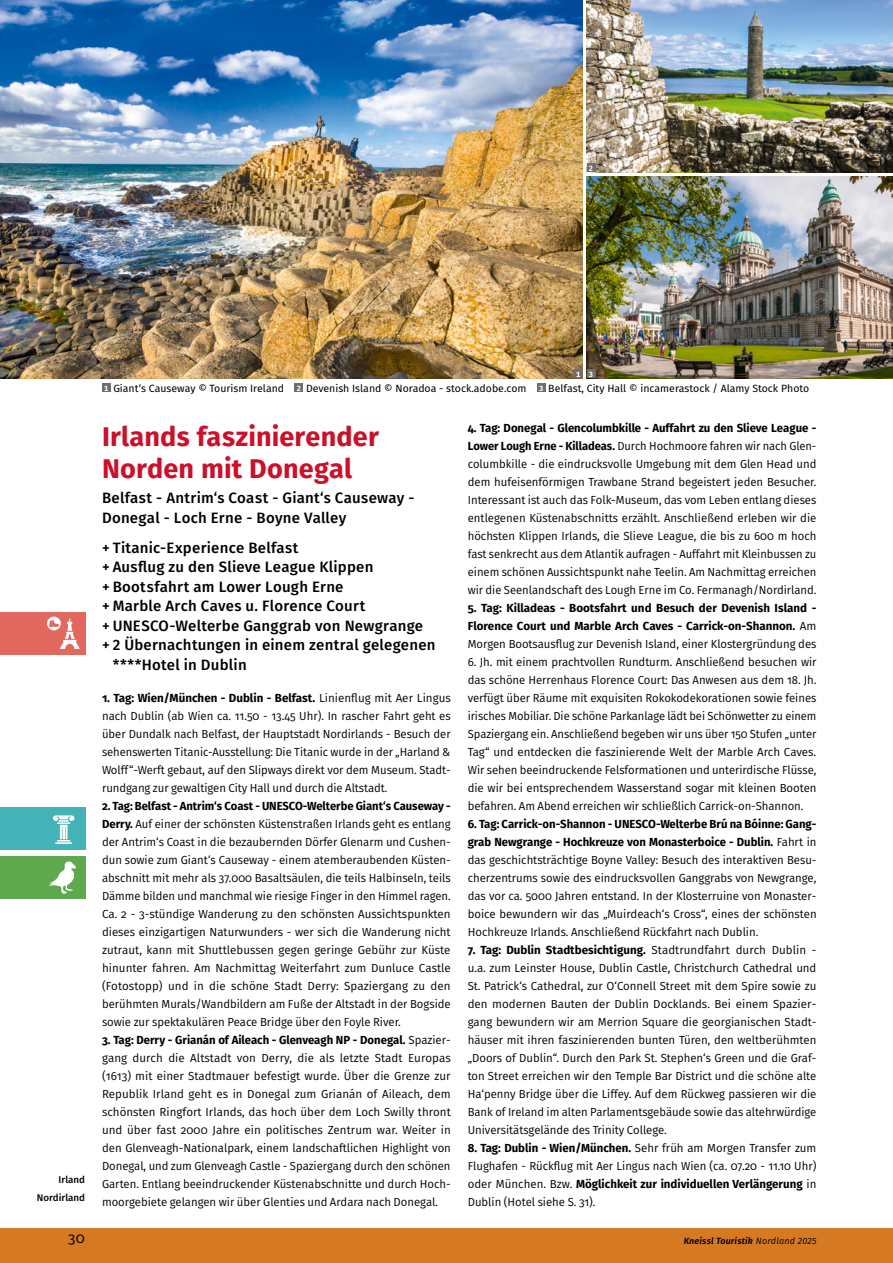
<style>
.page{position:relative;width:893px;height:1263px;background:#fff}
.page>*{position:absolute;margin:0;border:0;box-sizing:border-box;transform-origin:0 0}
._01a_Überschrift_1_Reise{font:700 27px "Fira Sans";letter-spacing:.01em;color:#cd0f28}
._01b_Unterüberschrift_2_Reise{font:500 15px/19.5px "Fira Sans";letter-spacing:.015em;color:#000}
.Pagina_rb{font:15px "Fira Sans";color:#000}
._02_Reiseverlauf{font:11.7px/18px "Fira Sans";color:#000;text-align:justify}
._02_Reiseverlauf-2{font:11.7px/18px "Fira Sans";color:#000;text-align:justify;scale:.95 1}
._02_Reiseverlauf-3{font:700 11.7px/18px "Fira Sans";color:#000;text-align:justify}
._04_Bildlegende__Bildquelle{font:10.5px "Fira Sans";color:#000}
.Rubrik_b{font:500 9.75px "Fira Sans";color:#000}
.Fusszeile_bold_italic_rb{font:italic 600 9px "Fira Sans";letter-spacing:.02em;color:#000}
.t1{font:700 7.5px "Fira Sans";color:#fff}
.s1{font-weight:700}
.s2{font-weight:400}
</style>
<div class="page">
<div style="left:0;top:808px;width:85px;height:42px;background:#43b3b7"></div>
<svg style="left:53px;top:815px;width:22px;height:29px"></svg>
<div style="left:0;top:856px;width:85px;height:43px;background:#5ea84e"></div>
<svg style="left:49px;top:861px;width:27px;height:33px"></svg>
<div style="left:0;top:1229px;width:893px;height:34px;background:#d67923"></div>
<img style="left:0;top:0;width:583px;height:378px">
<img style="left:587px;top:0;width:306px;height:172px">
<img style="left:587px;top:176px;width:306px;height:202px">
<div style="left:102px;top:384px;width:9px;height:8px;background:#6e6e6e"></div>
<div style="left:295px;top:384px;width:8px;height:8px;background:#6e6e6e"></div>
<div style="left:537px;top:384px;width:8px;height:8px;background:#6e6e6e"></div>
<div style="left:574px;top:369px;width:9px;height:9px;background:#6e6e6e"></div>
<div style="left:587px;top:369px;width:8px;height:9px;background:#6e6e6e"></div>
<div style="left:587px;top:163px;width:8px;height:9px;background:#6e6e6e"></div>
<div style="left:0;top:612px;width:85px;height:43px;background:#e2685f"></div>
<svg style="left:47px;top:616px;width:32px;height:33px"></svg>
<p class="t1" style="left:589px;top:162px;width:6px">2</p>
<p class="t1" style="left:576px;top:368px;width:6px">1</p>
<p class="t1" style="left:589px;top:368px;width:5px">3</p>
<p class="Rubrik_b" style="left:59px;top:1172px;width:28px">Irland</p>
<p class="Rubrik_b" style="left:37px;top:1190px;width:50px">Nordirland</p>
<p class="t1" style="left:104px;top:382px;width:6px">1</p>
<p class="_04_Bildlegende__Bildquelle" style="left:113px;top:380px;width:172px">Giant‘s Causeway © Tourism Ireland</p>
<p class="t1" style="left:297px;top:382px;width:6px">2</p>
<p class="_04_Bildlegende__Bildquelle" style="left:306px;top:380px;width:222px">Devenish Island © Noradoa - stock.adobe.com</p>
<p class="t1" style="left:539px;top:382px;width:5px">3</p>
<p class="_04_Bildlegende__Bildquelle" style="left:548px;top:380px;width:262px">Belfast, City Hall © incamerastock / Alamy Stock Photo</p>
<p class="_01a_Überschrift_1_Reise" style="left:102px;top:414px;width:278px">Irlands faszinierender</p>
<p class="_01a_Überschrift_1_Reise" style="left:102px;top:446px;width:251px">Norden mit Donegal</p>
<p class="_01b_Unterüberschrift_2_Reise" style="left:102px;top:487px;width:314px">Belfast - Antrim‘s Coast - Giant‘s Causeway -</p>
<p class="_01b_Unterüberschrift_2_Reise" style="left:102px;top:507px;width:246px">Donegal - Loch Erne - Boyne Valley</p>
<p class="_01b_Unterüberschrift_2_Reise" style="left:102px;top:537px;width:198px">+ Titanic-Experience Belfast</p>
<p class="_01b_Unterüberschrift_2_Reise" style="left:102px;top:556px;width:273px">+ Ausflug zu den Slieve League Klippen</p>
<p class="_01b_Unterüberschrift_2_Reise" style="left:102px;top:576px;width:243px">+ Bootsfahrt am Lower Lough Erne</p>
<p class="_01b_Unterüberschrift_2_Reise" style="left:102px;top:595px;width:265px">+ Marble Arch Caves u. Florence Court</p>
<p class="_01b_Unterüberschrift_2_Reise" style="left:102px;top:615px;width:323px">+ UNESCO-Welterbe Ganggrab von Newgrange</p>
<p class="_01b_Unterüberschrift_2_Reise" style="left:113px;top:634px;width:324px;text-indent:-11px">+ 2 Übernachtungen in einem zentral gelegenen ****Hotel in Dublin</p>
<p class="_02_Reiseverlauf" style="left:102px;top:689px;width:350px;text-align:left"><span class="s1">1. Tag: Wien/München - Dublin - Belfast.</span> Linienflug mit Aer Lingus nach Dublin (ab Wien ca. 11.50 - 13.45 Uhr). In rascher Fahrt geht es über Dundalk nach Belfast, der Hauptstadt Nordirlands - Besuch der sehenswerten Titanic-Ausstellung: Die Titanic wurde in der „Harland &amp; Wolff“-Werft gebaut, auf den Slipways direkt vor dem Museum. Stadt&shy;rundgang zur gewaltigen City Hall und durch die Altstadt.</p>
<p class="_02_Reiseverlauf" style="left:102px;top:797px;width:350px;text-align:left"><span class="s1">2. Tag: Belfast - Antrim‘s Coast - UNESCO-Welterbe Giant‘s Causeway - Derry.</span> Auf einer der schönsten Küstenstraßen Irlands geht es entlang der Antrim‘s Coast in die bezaubernden Dörfer Glenarm und Cushen&shy;dun sowie zum Giant‘s Causeway - einem atemberaubenden Küsten&shy;abschnitt mit mehr als 37.000 Basaltsäulen, die teils Halbinseln, teils Dämme bilden und manchmal wie riesige Finger in den Himmel ragen.<br>Ca. 2 - 3-stündige Wanderung zu den schönsten Aussichtspunkten dieses einzigartigen Naturwunders - wer sich die Wanderung nicht zutraut, kann mit Shuttlebussen gegen geringe Gebühr zur Küste hinunter fahren. Am Nachmittag Weiterfahrt zum Dunluce Castle (Fotostopp) und in die schöne Stadt Derry: Spaziergang zu den berühmten Murals/Wandbildern am Fuße der Altstadt in der Bogside sowie zur spektakulären Peace Bridge über den Foyle River.</p>
<p class="_02_Reiseverlauf" style="left:102px;top:1031px;width:350px;text-align:left"><span class="s1">3. Tag: Derry - Grianán of Aileach - Glenveagh NP - Donegal.</span> Spazier&shy;gang durch die Altstadt von Derry, die als letzte Stadt Europas (1613) mit einer Stadtmauer befestigt wurde. Über die Grenze zur Republik Irland geht es in Donegal zum Grianán of Aileach, dem schönsten Ringfort Irlands, das hoch über dem Loch Swilly thront und über fast 2000 Jahre ein politisches Zentrum war. Weiter in den Glenveagh-Nationalpark, einem landschaftlichen Highlight von Donegal, und zum Glenveagh Castle - Spaziergang durch den schönen Garten. Entlang beeindruckender Küstenabschnitte und durch Hoch&shy;moorgebiete gelangen wir über Glenties und Ardara nach Donegal.</p>
<p class="_02_Reiseverlauf-2" style="left:468px;top:419px;width:369px"><span class="s1">4. Tag: Donegal - Glencolumbkille - Auffahrt zu den Slieve League - Lower Lough Erne - Killadeas.</span> Durch Hochmoore fahren wir nach Glen&shy;columbkille - die eindrucksvolle Umgebung mit dem Glen Head und dem hufeisenförmigen Trawbane Strand begeistert jeden Besucher.<br>Interessant ist auch das Folk-Museum, das vom Leben entlang dieses entlegenen Küstenabschnitts erzählt. Anschließend erleben wir die höchsten Klippen Irlands, die Slieve League, die bis zu 600 m hoch fast senkrecht aus dem Atlantik aufragen - Auffahrt mit Kleinbussen zu einem schönen Aussichtspunkt nahe Teelin. Am Nachmittag erreichen wir die Seenlandschaft des Lough Erne im Co. Fermanagh/Nordirland.</p>
<p class="_02_Reiseverlauf-3" style="left:468px;top:598px;width:350px">5. Tag: Killadeas - Bootsfahrt und Besuch der Devenish Island - Florence Court und Marble Arch Caves - Carrick-on-Shannon. <span class="s2">Am Morgen Bootsausflug zur Devenish Island, einer Klostergründung des</span></p>
<p class="_02_Reiseverlauf" style="left:468px;top:653px;width:350px">6. Jh. mit einem prachtvollen Rundturm. Anschließend besuchen wir das schöne Herrenhaus Florence Court: Das Anwesen aus dem 18. Jh. verfügt über Räume mit exquisiten Rokokodekorationen sowie feines irisches Mobiliar. Die schöne Parkanlage lädt bei Schönwetter zu einem Spaziergang ein. Anschließend begeben wir uns über 150 Stufen „unter Tag“ und entdecken die faszinierende Welt der Marble Arch Caves.<br>Wir sehen beeindruckende Felsformationen und unterirdische Flüsse, die wir bei entsprechendem Wasserstand sogar mit kleinen Booten befahren. Am Abend erreichen wir schließlich Carrick-on-Shannon.</p>
<p class="_02_Reiseverlauf" style="left:468px;top:815px;width:350px"><span class="s1">6. Tag: Carrick-on-Shannon - UNESCO-Welterbe Brú na Bóinne: Gang&shy;grab Newgrange - Hochkreuze von Monasterboice - Dublin.</span> Fahrt in das geschichtsträchtige Boyne Valley: Besuch des interaktiven Besu&shy;cherzentrums sowie des eindrucksvollen Ganggrabs von Newgrange, das vor ca. 5000 Jahren entstand. In der Klosterruine von Monaster&shy;boice bewundern wir das „Muirdeach‘s Cross“, eines der schönsten Hochkreuze Irlands. Anschließend Rückfahrt nach Dublin.</p>
<p class="_02_Reiseverlauf" style="left:468px;top:941px;width:350px"><span class="s1">7. Tag: Dublin Stadtbesichtigung.</span> Stadtrundfahrt durch Dublin - u.a. zum Leinster House, Dublin Castle, Christchurch Cathedral und St. Patrick‘s Cathedral, zur O‘Connell Street mit dem Spire sowie zu den modernen Bauten der Dublin Docklands. Bei einem Spazier&shy;gang bewundern wir am Merrion Square die georgianischen Stadt&shy;häuser mit ihren faszinierenden bunten Türen, den weltberühmten „Doors of Dublin“. Durch den Park St. Stephen‘s Green und die Graf&shy;ton Street erreichen wir den Temple Bar District und die schöne alte Ha‘penny Bridge über die Liffey. Auf dem Rückweg passieren wir die Bank of Ireland im alten Parlamentsgebäude sowie das altehrwürdige Universitätsgelände des Trinity College.</p>
<p class="_02_Reiseverlauf" style="left:468px;top:1139px;width:350px"><span class="s1">8. Tag: Dublin - Wien/München.</span> Sehr früh am Morgen Transfer zum Flughafen - Rückflug mit Aer Lingus nach Wien (ca. 07.20 - 11.10 Uhr) oder München. Bzw. <span class="s1">Möglichkeit zur individuellen Verlängerung</span> in Dublin (Hotel siehe S. 31).</p>
<p class="Pagina_rb" style="left:68px;top:1227px;width:18px">30</p>
<p class="Fusszeile_bold_italic_rb" style="left:684px;top:1233px;width:134px">Kneissl Touristik <span class="s2">Nordland 2025</span></p>
</div>
